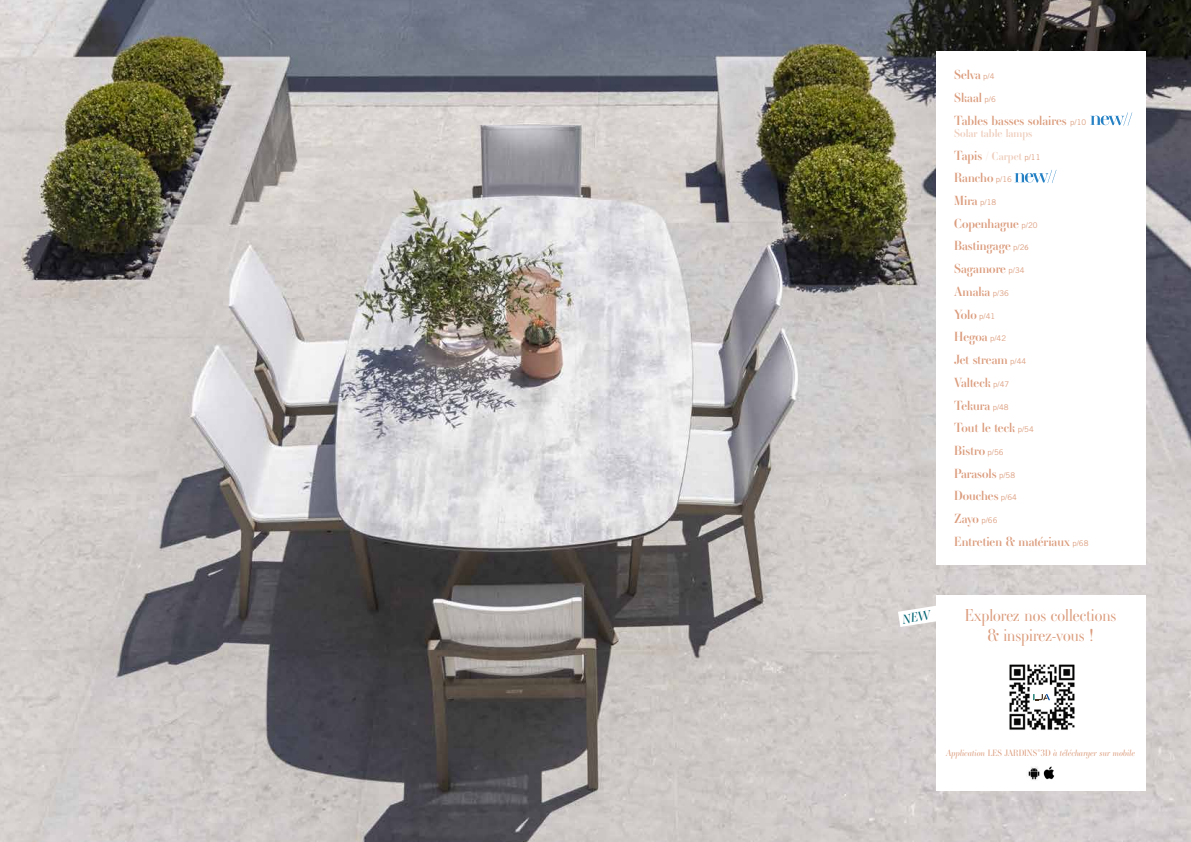
<style>
.page{position:relative;width:1191px;height:842px;background:#fff}
.page>*{position:absolute;margin:0;border:0;box-sizing:border-box;transform-origin:0 0}
.t1{font:300 17px/20.4px "Ambroise Std";color:#db9c7d;text-align:center}
.t2{font:600 13px/22.7px "Ambroise Std";color:#db9c7d}
.t3{font:600 11.3px/22.7px "Ambroise Std";color:#eecdbc}
.t4{font:italic 300 9px "Ambroise Std";color:#db9c7d}
.s1{font-family:"Trade Gothic LT Std";font-weight:400;font-size:7.8px}
.s2{font-size:13px;color:#db9c7d}
.s3{font-family:"Trade Gothic LT Std";font-weight:400;font-size:7.8px;color:#db9c7d}
.s4{font-family:"Myriad Pro";font-weight:400;font-size:8px}
.s5{font-style:normal}
</style>
<div class="page">
<img style="left:0;top:0;width:1191px;height:842px">
<div style="left:935px;top:51px;width:210px;height:513px;background:#fff"></div>
<div style="left:935px;top:595px;width:210px;height:196px;background:#fff"></div>
<img style="left:1009px;top:664px;width:66px;height:66px">
<svg style="left:1033px;top:694px;width:17px;height:6px"></svg>
<img style="left:1028px;top:766px;width:12px;height:14px">
<img style="left:1043px;top:766px;width:12px;height:14px">
<svg style="left:1090px;top:112px;width:42px;height:14px"></svg>
<svg style="left:1014px;top:170px;width:42px;height:13px"></svg>
<svg style="left:898px;top:605px;width:38px;height:22px"></svg>
<p class="t2" style="left:954px;top:63px;width:134px">Selva <span class="s1">p/4<br></span>Skaal <span class="s1">p/6<br></span>Tables basses solaires <span class="s1">p/10</span></p>
<p class="t3" style="left:954px;top:122px;width:88px">Solar table lamps<br><span class="s2">Tapis</span> / Carpet <span class="s3">p/11</span></p>
<p class="t2" style="left:954px;top:167px;width:136px">Rancho <span class="s1">p/16<br></span>Mira <span class="s1">p/18<br></span>Copenhague <span class="s1">p/20<br></span>Bastingage <span class="s1">p/2</span><span class="s4">6<br></span>Sagamore <span class="s1">p/34<br></span>Amaka <span class="s1">p/36<br></span>Yolo <span class="s1">p/41<br></span>Hegoa <span class="s1">p/42<br></span>Jet stream <span class="s1">p/44<br></span>Valteck <span class="s1">p/47<br></span>Tekura <span class="s1">p/48<br></span>Tout le teck <span class="s1">p/54<br></span>Bistro <span class="s1">p/56<br></span>Parasols <span class="s1">p/58<br></span>Douches <span class="s1">p/64<br></span>Zayo <span class="s1">p/66<br></span>Entretien &amp; matériaux <span class="s1">p/68</span></p>
<h1 class="t1" style="left:965px;top:605px;width:153px">Explorez nos collections &amp; inspirez-vous !</h1>
<p class="t4" style="left:946px;top:747px;width:191px">Application <span class="s5">LES JARDINS</span><sup>®</sup><span class="s5">3D</span> à télécharger sur mobile</p>
</div>
